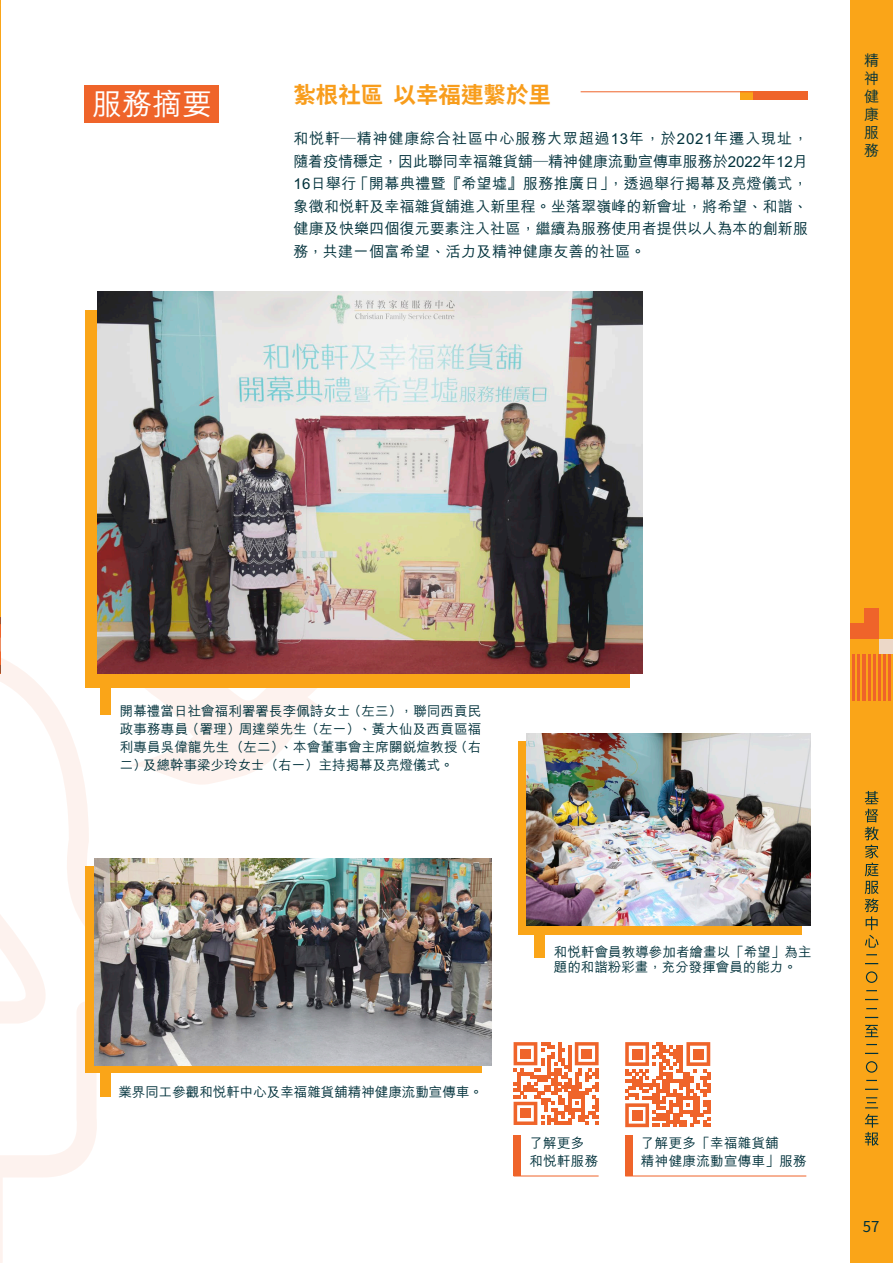
<style>
.page{position:relative;width:893px;height:1263px;background:#fff}
.page>*{position:absolute;margin:0;border:0;box-sizing:border-box;transform-origin:0 0}
.t1{font:500 30px "M Hei HK";color:#fff}
.t2{font:700 22.5px "Noto Sans TC";color:#f89d1c}
.t3{font:500 15px/18px "M Hei HK";letter-spacing:.01em;color:#00313b;text-align:justify}
.t4{font:15px "Noto Sans CJ Ksc";color:#00313b}
.t5{font:500 13.5px/18px "M Hei HK";letter-spacing:.005em;color:#00313b;text-align:justify}
.t6{font:500 13.5px/18px "M Hei HK";letter-spacing:.025em;color:#00313b}
</style>
<div class="page">
<div style="left:850px;top:0;width:43px;height:1263px;background:#faa518"></div>
<div style="left:879px;top:639px;width:14px;height:15px;background:#ecd8c8"></div>
<div style="left:865px;top:623px;width:14px;height:16px;background:#ef642a"></div>
<div style="left:850px;top:623px;width:15px;height:16px;background:#ef642a"></div>
<div style="left:865px;top:608px;width:14px;height:15px;background:#ef642a"></div>
<div style="left:850px;top:654px;width:43px;height:46px;background:#ef642a"></div>
<hr style="left:891px;top:654px;width:2px;height:46px;background:#faa518">
<hr style="left:886px;top:654px;width:2px;height:46px;background:#faa518">
<hr style="left:881px;top:654px;width:2px;height:46px;background:#faa518">
<hr style="left:876px;top:654px;width:2px;height:46px;background:#faa518">
<hr style="left:871px;top:654px;width:2px;height:46px;background:#faa518">
<hr style="left:866px;top:654px;width:1px;height:46px;background:#faa518">
<hr style="left:860px;top:654px;width:2px;height:46px;background:#faa518">
<hr style="left:855px;top:654px;width:2px;height:46px;background:#faa518">
<hr style="left:850px;top:654px;width:2px;height:46px;background:#faa518">
<svg style="left:865px;top:791px;width:14px;height:157px"></svg>
<svg style="left:865px;top:963px;width:13px;height:1px"></svg>
<svg style="left:865px;top:999px;width:13px;height:1px"></svg>
<svg style="left:865px;top:1017px;width:13px;height:1px"></svg>
<svg style="left:865px;top:1025px;width:13px;height:12px"></svg>
<svg style="left:865px;top:1053px;width:13px;height:1px"></svg>
<svg style="left:865px;top:1089px;width:13px;height:1px"></svg>
<svg style="left:865px;top:1097px;width:13px;height:11px"></svg>
<svg style="left:865px;top:1114px;width:14px;height:31px"></svg>
<svg style="left:866px;top:971px;width:11px;height:12px"></svg>
<svg style="left:866px;top:1061px;width:11px;height:12px"></svg>
<svg style="left:0;top:658px;width:153px;height:605px"></svg>
<svg style="left:84px;top:658px;width:240px;height:128px"></svg>
<div style="left:100px;top:1072px;width:10px;height:24px;background:#faa518"></div>
<div style="left:85px;top:866px;width:396px;height:206px;background:#faa518"></div>
<img style="left:94px;top:859px;width:397px;height:206px">
<div style="left:85px;top:310px;width:544px;height:378px;background:#faa518"></div>
<div style="left:84px;top:85px;width:134px;height:38px;background:#ef642a"></div>
<div style="left:753px;top:92px;width:55px;height:8px;background:#ef642a"></div>
<div style="left:740px;top:92px;width:13px;height:8px;background:#faa518"></div>
<hr style="left:581px;top:91px;width:227px;height:1px;background:#ef642a">
<svg style="left:514px;top:1042px;width:85px;height:83px"></svg>
<div style="left:520px;top:1049px;width:11px;height:10px;background:#ef642a"></div>
<div style="left:582px;top:1049px;width:10px;height:10px;background:#ef642a"></div>
<div style="left:520px;top:1108px;width:11px;height:10px;background:#ef642a"></div>
<hr style="left:514px;top:1175px;width:85px;height:1px;background:#ef642a">
<div style="left:514px;top:1135px;width:7px;height:41px;background:#ef642a"></div>
<svg style="left:625px;top:1042px;width:85px;height:85px"></svg>
<div style="left:632px;top:1049px;width:10px;height:10px;background:#ef642a"></div>
<div style="left:693px;top:1049px;width:10px;height:10px;background:#ef642a"></div>
<div style="left:632px;top:1110px;width:10px;height:10px;background:#ef642a"></div>
<hr style="left:625px;top:1175px;width:181px;height:1px;background:#ef642a">
<div style="left:625px;top:1135px;width:8px;height:41px;background:#ef642a"></div>
<img style="left:97px;top:292px;width:545px;height:381px">
<div style="left:100px;top:688px;width:11px;height:27px;background:#faa518"></div>
<div style="left:534px;top:932px;width:10px;height:26px;background:#faa518"></div>
<div style="left:518px;top:741px;width:283px;height:193px;background:#faa518"></div>
<img style="left:527px;top:734px;width:284px;height:192px">
<hr style="left:0;top:0;width:1px;height:673px;background:#faa518">
<hr style="left:0;top:617px;width:1px;height:56px;background:#ef642a">
<svg style="left:0;top:637px;width:1px;height:15px"></svg>
<h1 class="t1" style="left:92px;top:83px;width:121px">服務摘要</h1>
<h2 class="t2" style="left:293px;top:82px;width:259px">紮根社區 以幸福連繫於里</h2>
<p class="t3" style="left:293px;top:126px;width:516px;line-height:22.5px">和悅軒─精神健康綜合社區中心服務大眾超過13年，於2021年遷入現址，隨着疫情穩定，因此聯同幸福雜貨舖─精神健康流動宣傳車服務於2022年12月16日舉行「開幕典禮暨『希望墟』服務推廣日」，透過舉行揭幕及亮燈儀式，象徵和悅軒及幸福雜貨舖進入新里程。坐落翠嶺峰的新會址，將希望、和諧、健康及快樂四個復元要素注入社區，繼續為服務使用者提供以人為本的創新服務，共建一個富希望、活力及精神健康友善的社區。</p>
<p class="t3" style="left:864px;top:50px;width:16px">精神健康服務</p>
<p class="t5" style="left:120px;top:701px;width:363px">開幕禮當日社會福利署署長李佩詩女士（左三），聯同西貢民政事務專員（署理）周達榮先生（左一）、黃大仙及西貢區福利專員吳偉龍先生（左二）、本會董事會主席關銳煊教授（右二）及總幹事梁少玲女士（右一）主持揭幕及亮燈儀式。</p>
<p class="t5" style="left:118px;top:1081px;width:366px">業界同工參觀和悅軒中心及幸福雜貨舖精神健康流動宣傳車。</p>
<p class="t5" style="left:554px;top:943px;width:259px;line-height:15px">和悅軒會員教導參加者繪畫以「希望」為主題的和諧粉彩畫，充分發揮會員的能力。</p>
<p class="t6" style="left:529px;top:1133px;width:70px">了解更多和悅軒服務</p>
<p class="t6" style="left:641px;top:1133px;width:167px">了解更多「幸福雜貨舖<br>精神健康流動宣傳車」服務</p>
<p class="t4" style="left:863px;top:1218px;width:18px">57</p>
</div>
